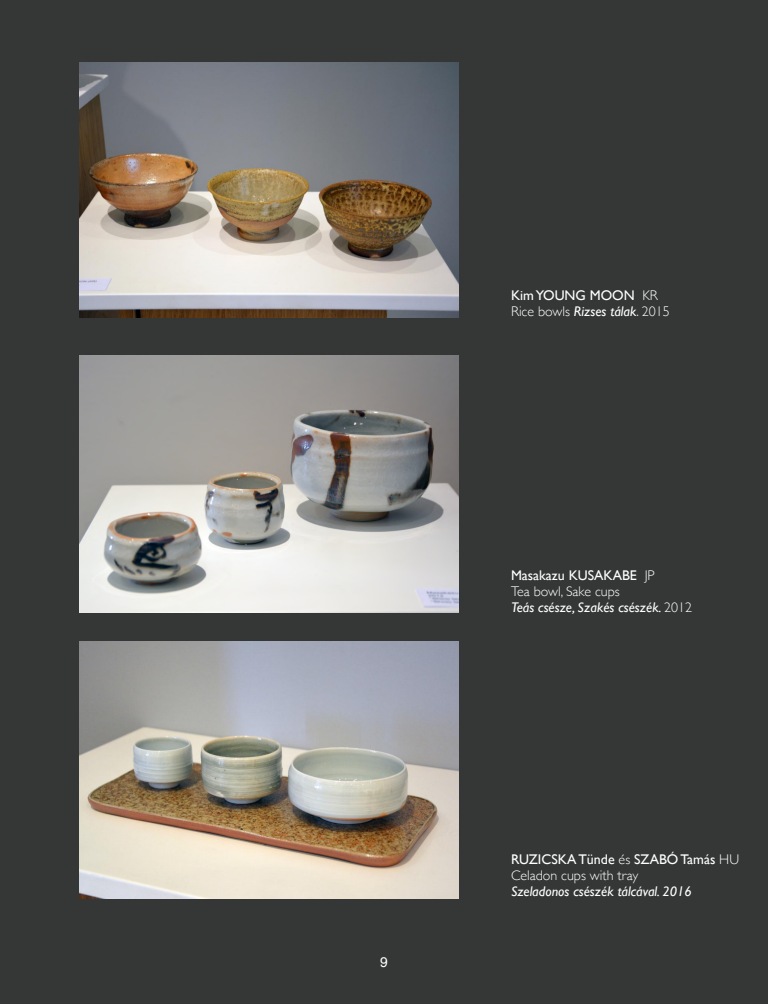
<style>
.page{position:relative;width:768px;height:1004px;background:#353737}
.page>*{position:absolute;margin:0;border:0;box-sizing:border-box;transform-origin:0 0}
.t1{font:italic 14px/16.1px "Gill Sans";color:#fff}
.t2{font:14px/16px "Gill Sans";color:#fff}
.t3{font:300 14px/16.1px "Gill Sans";color:#fff}
.t4{font:14px "Helvetica";color:#fff}
.s1{font-weight:400}
.s2{font-weight:400;font-style:italic}
.s3{font-style:normal}
.s4{font-weight:300;font-style:normal}
.s5{font-weight:300}
</style>
<div class="page">
<img style="left:79px;top:62px;width:380px;height:256px">
<img style="left:79px;top:641px;width:380px;height:258px">
<img style="left:79px;top:355px;width:380px;height:258px">
<p class="t4" style="left:380px;top:956px;width:9px">9</p>
<p class="t3" style="left:511px;top:288px;width:160px"><span class="s1">Kim YOUNG MOON</span> KR<br>Rice bowls <span class="s2">Rizses tálak</span>. 2015</p>
<p class="t1" style="left:511px;top:568px;width:183px"><span class="s3">Masakazu KUSAKABE</span> <span class="s4">JP<br>Tea bowl, Sake cups<br></span>Teás csésze, Szakés csészék. <span class="s4">2012</span></p>
<p class="t2" style="left:511px;top:853px;width:230px">RUZICSKA Tünde <span class="s5">és</span> SZABÓ Tamás <span class="s5">HU<br>Celadon cups with tray</span></p>
<p class="t1" style="left:511px;top:885px;width:182px">Szeladonos csészék tálcával. 2016</p>
</div>
